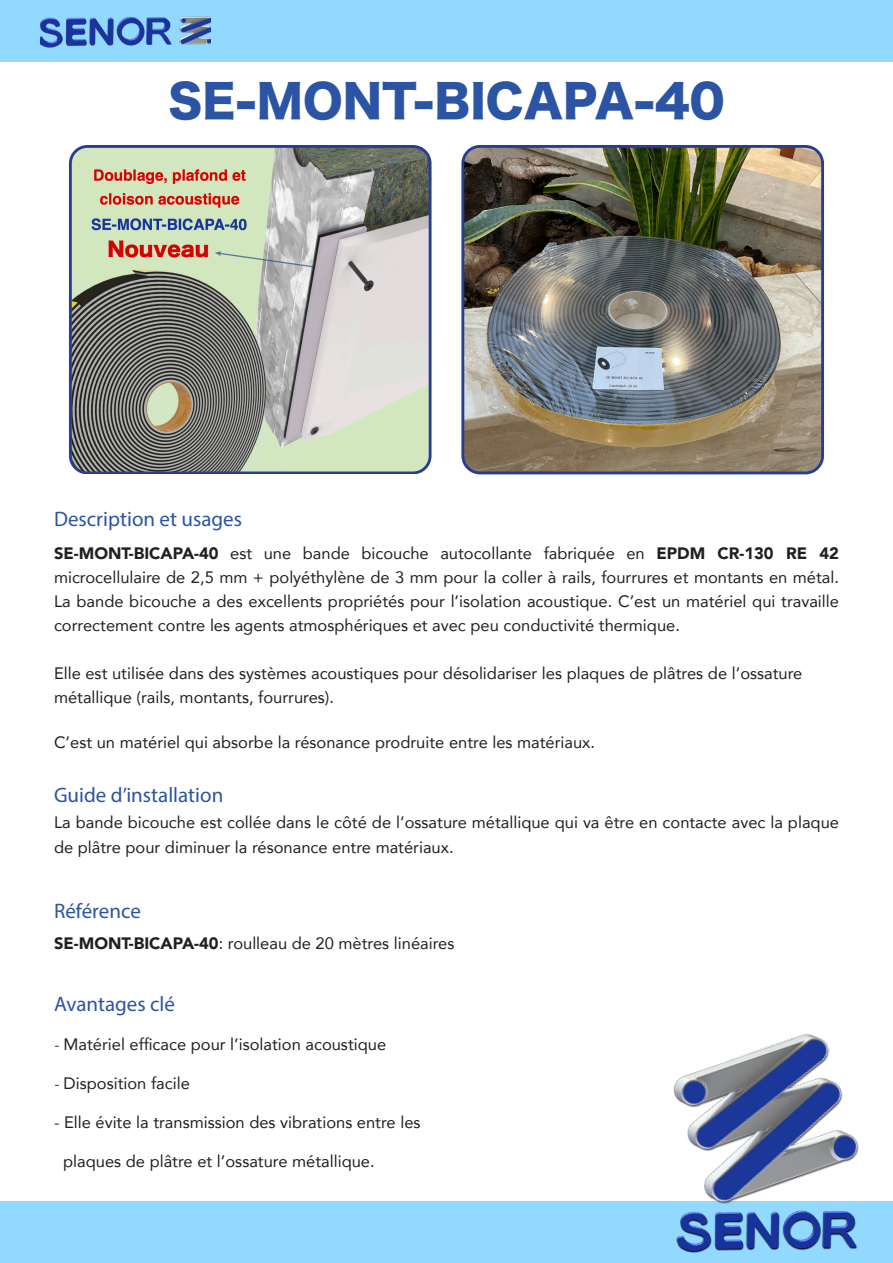
<style>
.page{position:relative;width:893px;height:1263px;background:#fff}
.page>*{position:absolute;margin:0;border:0;box-sizing:border-box;transform-origin:0 0}
.t1{font:45px "Hira Kaku Std W8";color:#2b54a4}
.t2{font:21px "Myriad Pro";color:#2b54a4}
.t3{font:16.5px/24px "Avenir";color:#231f20;text-align:justify}
.s1{font-weight:900}
.s2{font-family:"Minion Pro"}
</style>
<div class="page">
<img style="left:72px;top:149px;width:356px;height:324px">
<div style="left:69px;top:145px;width:363px;height:329px;border:3px solid #253f8e;border-radius:17px"></div>
<div style="left:0;top:0;width:893px;height:62px;background:#92d9ff"></div>
<div style="left:0;top:1201px;width:893px;height:62px;background:#92d9ff"></div>
<img style="left:673px;top:1033px;width:186px;height:171px">
<img style="left:676px;top:1210px;width:181px;height:43px">
<img style="left:40px;top:16px;width:170px;height:32px">
<img style="left:465px;top:149px;width:356px;height:324px">
<div style="left:461px;top:145px;width:363px;height:329px;border:3px solid #253f8e;border-radius:17px"></div>
<p class="t1" style="left:168px;top:76px;width:558px">SE-MONT-BICAPA-40</p>
<p class="t2" style="left:54px;top:506px;width:190px">Description et usages</p>
<p class="t3" style="left:54px;top:541px;width:786px"><span class="s1">SE-MONT-BICAPA-40</span> est une bande bicouche autocollante fabriquée en <span class="s1">EPDM CR-130 RE 42 </span>microcellulaire de 2,5 mm + polyéthylène de 3 mm pour la coller à rails, fourrures et montants en métal.<br>La bande bicouche a des excellents propriétés pour l’isolation acoustique. C’est un matériel qui travaille correctement contre les agents atmosphériques et avec peu conductivité thermique.</p>
<p class="t3" style="left:54px;top:661px;width:750px">Elle est utilisée dans des systèmes acoustiques pour désolidariser les plaques de plâtres de l’ossature</p>
<p class="t3" style="left:54px;top:685px;width:282px">métallique (rails, montants, fourrures).</p>
<p class="t3" style="left:54px;top:730px;width:543px">C’est un matériel qui absorbe la résonance prodruite entre les matériaux.</p>
<p class="t2" style="left:54px;top:782px;width:171px">Guide d’installation</p>
<p class="t3" style="left:54px;top:809px;width:786px;line-height:25.5px">La bande bicouche est collée dans le côté de l’ossature métallique qui va être en contacte avec la plaque de plâtre pour diminuer la résonance entre matériaux.</p>
<p class="t2" style="left:54px;top:898px;width:88px">Référence</p>
<p class="t3" style="left:54px;top:931px;width:402px"><span class="s1">SE-MONT-BICAPA-40</span>: roulleau de 20 mètres linéaires</p>
<p class="t2" style="left:54px;top:991px;width:123px">Avantages clé</p>
<p class="t3" style="left:54px;top:1031px;width:334px"><span class="s2">-</span> Matériel efficace pour l’isolation acoustique</p>
<p class="t3" style="left:54px;top:1070px;width:137px"><span class="s2">-</span> Disposition facile</p>
<p class="t3" style="left:54px;top:1109px;width:368px">- Elle évite la transmission des vibrations entre les</p>
<p class="t3" style="left:63px;top:1148px;width:313px">plaques de plâtre et l’ossature métallique.</p>
</div>
